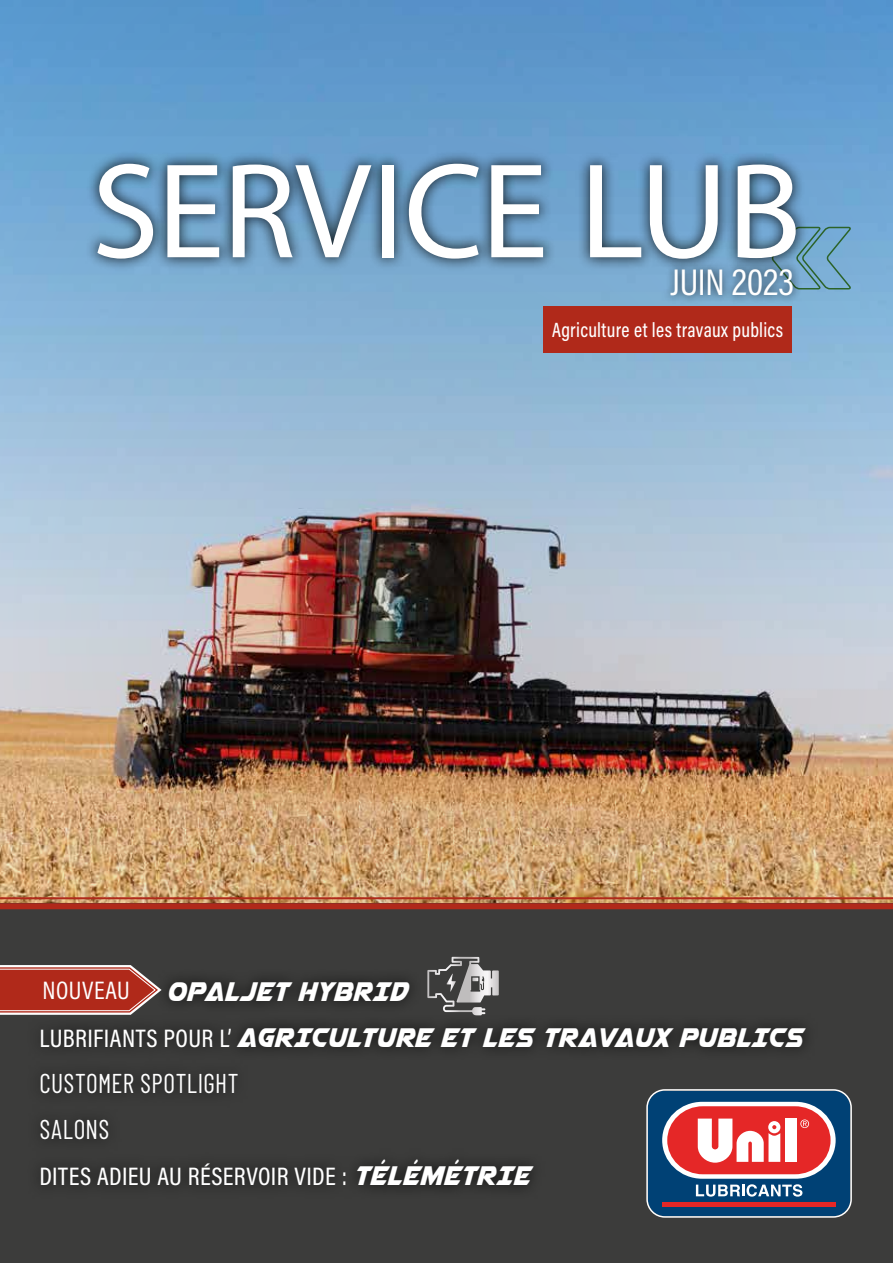
<style>
.page{position:relative;width:893px;height:1263px;background:#fff}
.page>*{position:absolute;margin:0;border:0;box-sizing:border-box;transform-origin:0 0}
.t1{font:136.5px "Myriad Pro";letter-spacing:-.01em;color:#fff}
.t2{font:37.5px "Acumin Pro Cond";letter-spacing:-.005em;color:#fff}
.t3{font:35.25px/46px "Airstrike Condensed";letter-spacing:.015em;color:#fff;scale:.93 1}
.t4{font:27.3px/46px "Barlow Condensed";letter-spacing:.015em;color:#fff;scale:.93 1}
.t5{font:500 25.5px "Acumin Pro Cond";letter-spacing:.015em;color:#fff}
.t6{font:25.5px "Acumin Pro Cond";letter-spacing:.02em;color:#fff}
.t7{font:500 20.85px "Acumin Pro Cond";letter-spacing:.015em;color:#fff;scale:.93 1}
.s1{font-family:"Acumin Pro Cond";font-weight:500;font-size:25.5px}
.s2{font-family:"Acumin Pro Cond";font-size:25.5px}
.s3{font-family:"Airstrike Condensed";font-weight:400;font-size:35.25px}
</style>
<div class="page">
<img style="left:0;top:0;width:893px;height:896px">
<div style="left:0;top:903px;width:893px;height:360px;background:#3c3c3b"></div>
<div style="left:27px;top:967px;width:791px;height:232px;background:#000;opacity:.75"></div>
<svg style="left:802px;top:226px;width:50px;height:64px;background:#6fa4c0"></svg>
<div style="left:663px;top:260px;width:139px;height:44px;background:#000;opacity:.75"></div>
<svg style="left:648px;top:1091px;width:202px;height:125px"></svg>
<div style="left:646px;top:1089px;width:206px;height:129px;border:2px solid #fff;border-radius:18px"></div>
<div style="left:544px;top:306px;width:248px;height:47px;background:#b0291a"></div>
<div style="left:85px;top:150px;width:724px;height:122px;background:#000;opacity:.75"></div>
<svg style="left:427px;top:957px;width:72px;height:58px;background:#747373"></svg>
<svg style="left:0;top:963px;width:163px;height:53px;background:#a7463b"></svg>
<h1 class="t1" style="left:92px;top:127px;width:711px">SERVICE LUB</h1>
<p class="t2" style="left:670px;top:258px;width:125px">JUIN 2023</p>
<p class="t7" style="left:552px;top:316px;width:250px">Agriculture et les travaux publics</p>
<p class="t6" style="left:43px;top:974px;width:89px">NOUVEAU</p>
<p class="t3" style="left:39px;top:967px;width:821px;text-indent:127px">OPALJET HYBRID<br><span class="s1">LUBRIFIANTS POUR L</span><span class="s2">’</span> AGRICULTURE ET LES TRAVAUX PUBLICS</p>
<p class="t4" style="left:39px;top:1059px;width:216px">CUSTOMER SPOTLIGHT<br>SALONS</p>
<p class="t5" style="left:39px;top:1159px;width:491px">DITES ADIEU AU RÉSERVOIR VIDE : <span class="s3">TÉLÉMÉTRIE</span></p>
</div>
